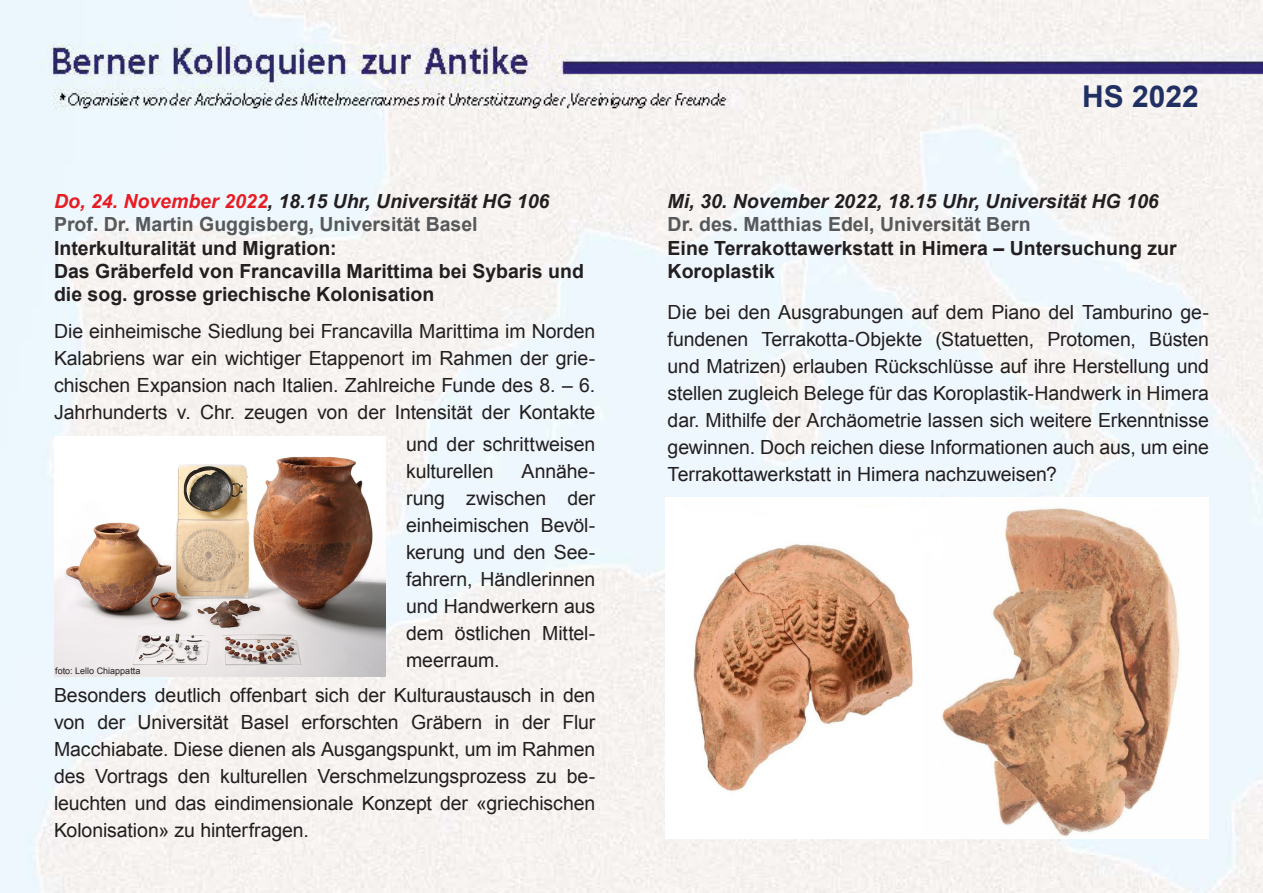
<style>
.page{position:relative;width:1263px;height:893px;background:#fff}
.page>*{position:absolute;margin:0;border:0;box-sizing:border-box;transform-origin:0 0}
.t1{font:700 30px "Arial";color:#203063}
.t2{font:19.5px/27px "Arial";letter-spacing:-.005em;color:#231f20;text-align:justify}
.t3{font:700 19.5px/23.4px "Arial";color:#231f20}
.t4{font:700 19.5px/23.4px "Arial";color:#57585a}
.t5{font:italic 700 19.5px "Arial";color:#231f20}
.t6{font:9px "Arial";color:#231f20}
.s1{font-style:italic;color:#e71d23}
.s2{font-style:italic;color:#231f20}
</style>
<div class="page">
<img style="left:0;top:0;width:1263px;height:893px">
<img style="left:55px;top:436px;width:331px;height:240px">
<img style="left:665px;top:497px;width:544px;height:342px">
<p class="t4" style="left:54px;top:190px;width:497px"><span class="s1">Do, 24. November 2022</span><span class="s2">, 18.15 Uhr, Universität HG 106<br></span>Prof. Dr. Martin Guggisberg, Universität Basel</p>
<p class="t3" style="left:54px;top:237px;width:531px">Interkulturalität und Migration:<br>Das Gräberfeld von Francavilla Marittima bei Sybaris und die sog. grosse griechische Kolonisation</p>
<p class="t2" style="left:54px;top:318px;width:543px">Die einheimische Siedlung bei Francavilla Marittima im Norden Kalabriens war ein wichtiger Etappenort im Rahmen der grie&shy;chischen Expansion nach Italien. Zahlreiche Funde des 8. – 6.<br>Jahrhunderts v. Chr. zeugen von der Intensität der Kontakte</p>
<p class="t2" style="left:406px;top:431px;width:191px">und der schrittweisen kulturellen</p>
<p class="t2" style="left:406px;top:458px;width:191px;text-indent:115px">Annähe&shy;rung zwischen der einheimischen Bevöl&shy;kerung und den See&shy;fahrern, Händlerinnen und Handwerkern aus dem östlichen Mittel&shy;meerraum.</p>
<p class="t2" style="left:54px;top:682px;width:543px">Besonders deutlich offenbart sich der Kulturaustausch in den von der Universität Basel erforschten Gräbern in der Flur Macchiabate. Diese dienen als Ausgangspunkt, um im Rahmen des Vortrags den kulturellen Verschmelzungsprozess zu be&shy;leuchten und das eindimensionale Konzept der «griechischen Kolonisation» zu hinterfragen.</p>
<p class="t6" style="left:55px;top:665px;width:87px">foto: Lello Chiappatta</p>
<h1 class="t1" style="left:1082px;top:77px;width:118px">HS 2022</h1>
<p class="t5" style="left:668px;top:188px;width:492px">Mi, 30. November 2022, 18.15 Uhr, Universität HG 106</p>
<p class="t4" style="left:668px;top:213px;width:365px">Dr. des. Matthias Edel, Universität Bern</p>
<p class="t3" style="left:668px;top:237px;width:510px">Eine Terrakottawerkstatt in Himera – Untersuchung zur<br>Koroplastik</p>
<p class="t2" style="left:668px;top:299px;width:543px">Die bei den Ausgrabungen auf dem Piano del Tamburino ge&shy;fundenen Terrakotta-Objekte (Statuetten, Protomen, Büsten und Matrizen) erlauben Rückschlüsse auf ihre Herstellung und stellen zugleich Belege für das Koroplastik-Handwerk in Himera dar. Mithilfe der Archäometrie lassen sich weitere Erkenntnisse gewinnen. Doch reichen diese Informationen auch aus, um eine Terrakottawerkstatt in Himera nachzuweisen?</p>
</div>
